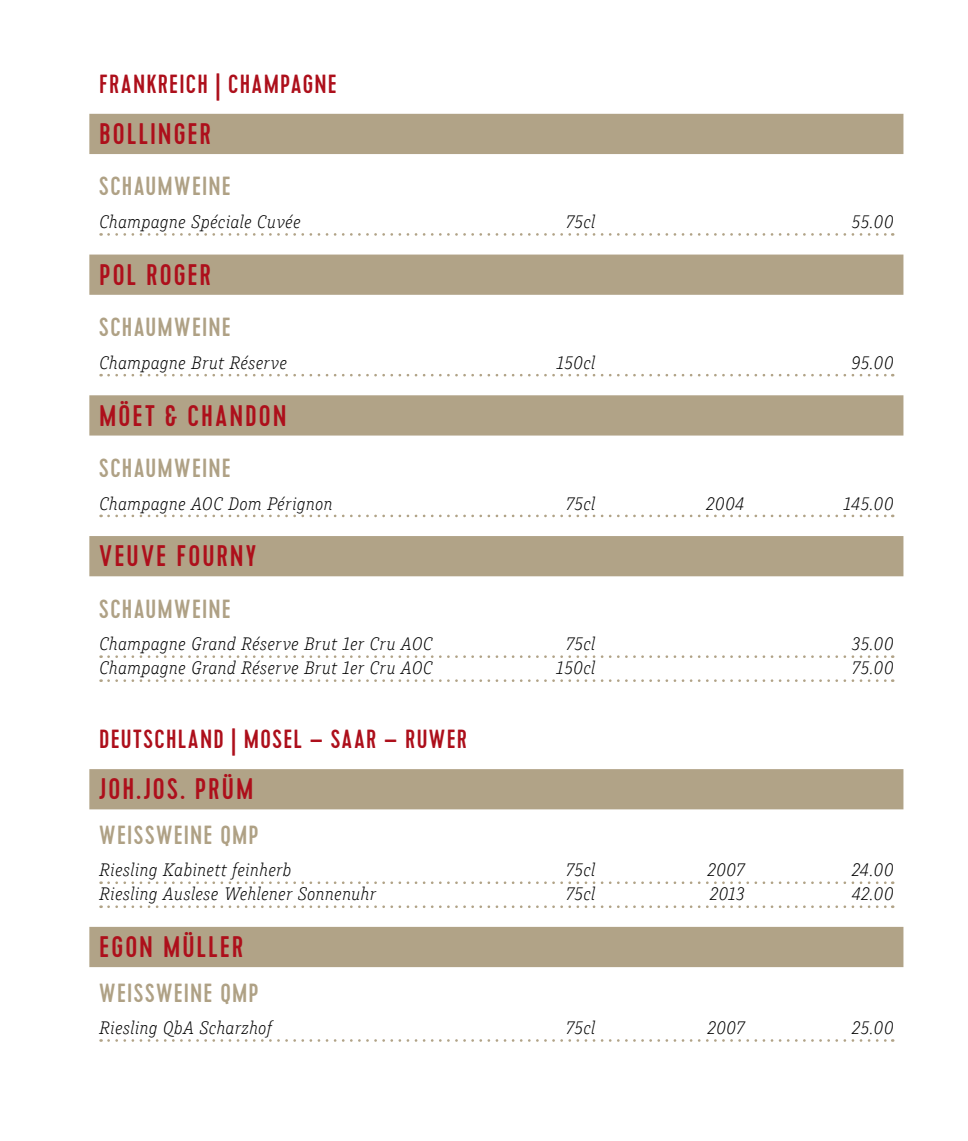
<style>
.page{position:relative;width:968px;height:1141px;background:#fff}
.page>*{position:absolute;margin:0;border:0;box-sizing:border-box;transform-origin:0 0}
.t1{font:500 29.75px "Cervo";letter-spacing:.065em;color:#ad0f1b}
.t2{font:500 26.25px "Cervo";letter-spacing:.045em;color:#afa185}
.t3{font:500 26.25px "Cervo";letter-spacing:.045em;color:#ad0f1b}
.t4{font:italic 300 17.5px "Muriza";letter-spacing:.005em;color:#000}
</style>
<div class="page">
<div style="left:89px;top:114px;width:814px;height:40px;background:#b1a387"></div>
<svg style="left:108px;top:233px;width:785px;height:3px"></svg>
<div style="left:89px;top:255px;width:814px;height:40px;background:#b1a387"></div>
<svg style="left:108px;top:374px;width:785px;height:2px"></svg>
<div style="left:89px;top:395px;width:814px;height:41px;background:#b1a387"></div>
<svg style="left:108px;top:515px;width:785px;height:2px"></svg>
<div style="left:89px;top:536px;width:814px;height:40px;background:#b1a387"></div>
<svg style="left:108px;top:655px;width:785px;height:3px"></svg>
<svg style="left:108px;top:679px;width:785px;height:3px"></svg>
<div style="left:89px;top:769px;width:814px;height:40px;background:#b1a387"></div>
<svg style="left:108px;top:881px;width:785px;height:3px"></svg>
<svg style="left:108px;top:905px;width:785px;height:3px"></svg>
<div style="left:89px;top:927px;width:814px;height:40px;background:#b1a387"></div>
<svg style="left:108px;top:1039px;width:785px;height:3px"></svg>
<h2 class="t3" style="left:99px;top:68px;width:239px">FRANKREICH | CHAMPAGNE</h2>
<h1 class="t1" style="left:99px;top:116px;width:113px">BOLLINGER</h1>
<h2 class="t2" style="left:99px;top:171px;width:133px">SCHAUMWEINE</h2>
<p class="t4" style="left:99px;top:211px;width:203px">Champagne Spéciale Cuvée</p>
<p class="t4" style="left:565px;top:211px;width:31px">75cl</p>
<p class="t4" style="left:851px;top:211px;width:44px">55.00</p>
<h1 class="t1" style="left:99px;top:257px;width:113px">POL ROGER</h1>
<h2 class="t2" style="left:99px;top:312px;width:133px">SCHAUMWEINE</h2>
<p class="t4" style="left:99px;top:352px;width:189px">Champagne Brut Réserve</p>
<p class="t4" style="left:556px;top:352px;width:41px">150cl</p>
<p class="t4" style="left:850px;top:352px;width:44px">95.00</p>
<h1 class="t1" style="left:99px;top:398px;width:189px">MÖET &amp; CHANDON</h1>
<h2 class="t2" style="left:99px;top:452px;width:133px">SCHAUMWEINE</h2>
<p class="t4" style="left:99px;top:492px;width:235px">Champagne AOC Dom Pérignon</p>
<p class="t4" style="left:565px;top:492px;width:31px">75cl</p>
<p class="t4" style="left:706px;top:492px;width:40px">2004</p>
<p class="t4" style="left:843px;top:492px;width:52px">145.00</p>
<h1 class="t1" style="left:99px;top:539px;width:159px">VEUVE FOURNY</h1>
<h2 class="t2" style="left:99px;top:593px;width:133px">SCHAUMWEINE</h2>
<p class="t4" style="left:99px;top:633px;width:334px">Champagne Grand Réserve Brut 1er Cru AOC</p>
<p class="t4" style="left:565px;top:633px;width:31px">75cl</p>
<p class="t4" style="left:851px;top:633px;width:43px">35.00</p>
<p class="t4" style="left:99px;top:657px;width:334px">Champagne Grand Réserve Brut 1er Cru AOC</p>
<p class="t4" style="left:556px;top:657px;width:41px">150cl</p>
<p class="t4" style="left:851px;top:657px;width:43px">75.00</p>
<h2 class="t3" style="left:99px;top:724px;width:369px">DEUTSCHLAND | MOSEL – SAAR – RUWER</h2>
<h1 class="t1" style="left:99px;top:772px;width:155px">JOH.JOS. PRÜM</h1>
<h2 class="t2" style="left:99px;top:819px;width:161px">WEISSWEINE QMP</h2>
<p class="t4" style="left:99px;top:859px;width:194px">Riesling Kabinett feinherb</p>
<p class="t4" style="left:565px;top:859px;width:31px">75cl</p>
<p class="t4" style="left:707px;top:859px;width:38px">2007</p>
<p class="t4" style="left:851px;top:859px;width:43px">24.00</p>
<p class="t4" style="left:99px;top:883px;width:278px">Riesling Auslese Wehlener Sonnenuhr</p>
<p class="t4" style="left:565px;top:883px;width:31px">75cl</p>
<p class="t4" style="left:709px;top:883px;width:36px">2013</p>
<p class="t4" style="left:851px;top:883px;width:43px">42.00</p>
<h1 class="t1" style="left:99px;top:929px;width:146px">EGON MÜLLER</h1>
<h2 class="t2" style="left:99px;top:977px;width:161px">WEISSWEINE QMP</h2>
<p class="t4" style="left:99px;top:1017px;width:174px">Riesling QbA Scharzhof</p>
<p class="t4" style="left:565px;top:1017px;width:31px">75cl</p>
<p class="t4" style="left:707px;top:1017px;width:38px">2007</p>
<p class="t4" style="left:851px;top:1017px;width:43px">25.00</p>
</div>
